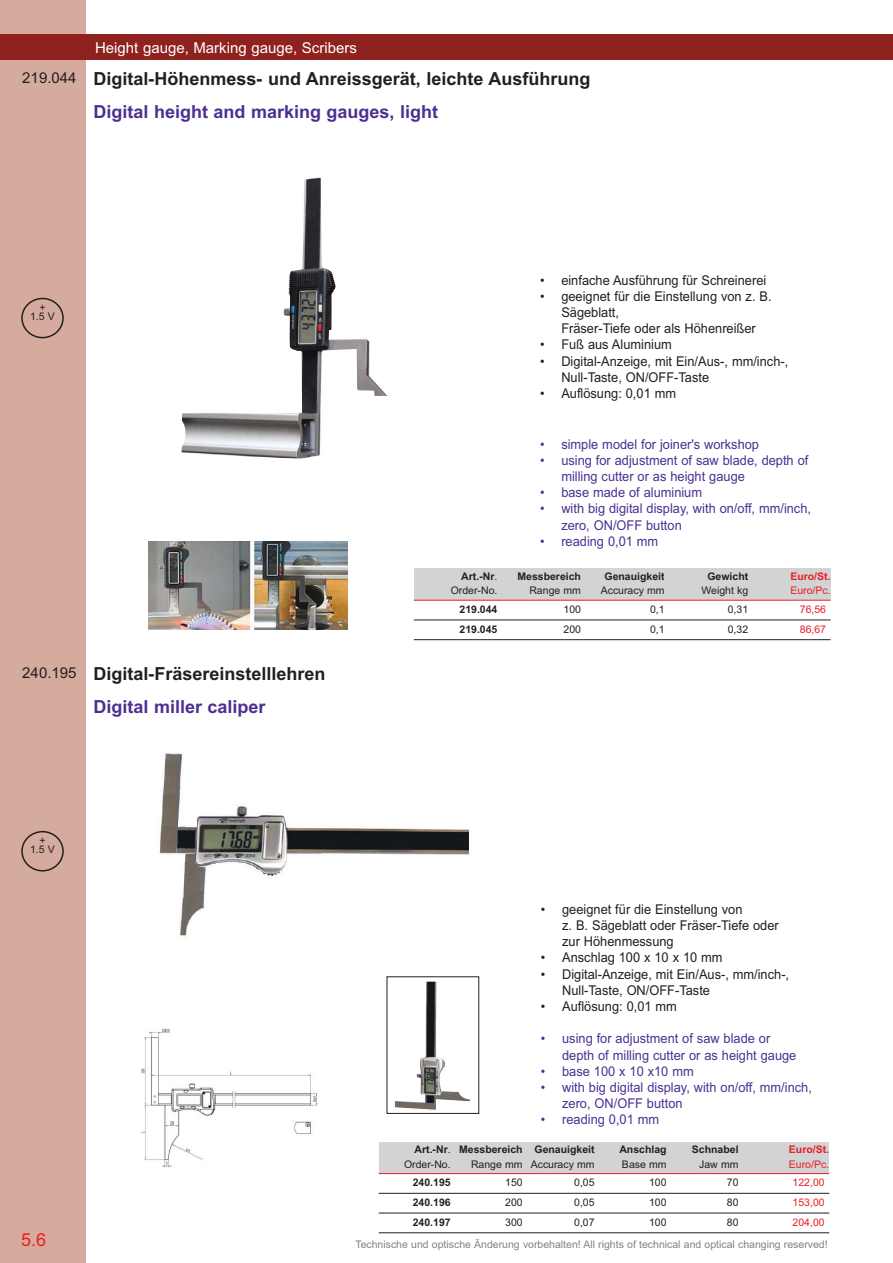
<style>
.page{position:relative;width:893px;height:1263px;background:#fff}
.page>*{position:absolute;margin:0;border:0;box-sizing:border-box;transform-origin:0 0}
.t1{font:700 18px "Arial";color:#231f20}
.t2{font:700 18px "Arial";color:#4b3092}
.t3{font:18px "Arial";color:#ed1c24}
.t4{font:15px "Arial";color:#fff}
.t5{font:15px "Arial";color:#231f20}
.t6{font:13.5px/16.2px "Arial";color:#231f20;scale:.95 1}
.t7{font:13.5px/16.2px "Arial";color:#4b3092;scale:.95 1}
.t8{font:10.5px/15px "Arial";color:#231f20;text-align:right}
.t9{font:700 10.5px "Arial";color:#231f20}
.t10{font:10.5px "Arial";color:#808285}
.t11{font:10.5px "Arial";color:#ed1c24}
.t12{font:700 10.5px "Arial";color:#ed1c24}
.s1{font-weight:700}
</style>
<div class="page">
<div style="left:0;top:0;width:85px;height:1263px;background:#d4ab9d"></div>
<div style="left:0;top:34px;width:892px;height:26px;background:#8f221f"></div>
<img style="left:181px;top:177px;width:207px;height:282px">
<div style="left:414px;top:568px;width:83px;height:32px;background:#d1d3d4"></div>
<div style="left:497px;top:568px;width:84px;height:32px;background:#d1d3d4"></div>
<div style="left:581px;top:568px;width:83px;height:32px;background:#d1d3d4"></div>
<div style="left:664px;top:568px;width:84px;height:32px;background:#d1d3d4"></div>
<div style="left:748px;top:568px;width:82px;height:32px;background:#d1d3d4"></div>
<hr style="left:414px;top:600px;width:416px;height:1px;background:#ed1c24">
<hr style="left:414px;top:620px;width:416px;height:1px;background:#231f20">
<hr style="left:414px;top:639px;width:416px;height:1px;background:#231f20">
<img style="left:149px;top:541px;width:198px;height:88px">
<img style="left:158px;top:753px;width:312px;height:183px">
<img style="left:395px;top:982px;width:75px;height:128px">
<div style="left:379px;top:1142px;width:71px;height:32px;background:#d1d3d4"></div>
<div style="left:450px;top:1142px;width:72px;height:32px;background:#d1d3d4"></div>
<div style="left:522px;top:1142px;width:72px;height:32px;background:#d1d3d4"></div>
<div style="left:594px;top:1142px;width:72px;height:32px;background:#d1d3d4"></div>
<div style="left:666px;top:1142px;width:72px;height:32px;background:#d1d3d4"></div>
<div style="left:738px;top:1142px;width:91px;height:32px;background:#d1d3d4"></div>
<hr style="left:379px;top:1173px;width:450px;height:1px;background:#ed1c24">
<hr style="left:379px;top:1193px;width:450px;height:1px;background:#231f20">
<hr style="left:379px;top:1213px;width:450px;height:1px;background:#231f20">
<hr style="left:379px;top:1233px;width:450px;height:1px;background:#231f20">
<img style="left:141px;top:1028px;width:177px;height:139px">
<svg style="left:21px;top:831px;width:43px;height:41px"></svg>
<svg style="left:21px;top:298px;width:43px;height:40px"></svg>
<p class="t5" style="left:22px;top:72px;width:56px">219.044</p>
<p class="t4" style="left:95px;top:43px;width:263px">Height gauge, Marking gauge, Scribers</p>
<h1 class="t1" style="left:94px;top:72px;width:498px">Digital-Höhenmess- und Anreissgerät, leichte Ausführung</h1>
<h1 class="t2" style="left:94px;top:105px;width:346px">Digital height and marking gauges, light</h1>
<p class="t8" style="left:30px;top:304px;width:26px;line-height:9px;text-align:center">+<br>1.5 V</p>
<p class="t5" style="left:22px;top:667px;width:56px">240.195</p>
<h1 class="t1" style="left:94px;top:667px;width:233px">Digital-Fräsereinstelllehren</h1>
<h1 class="t2" style="left:94px;top:700px;width:173px">Digital miller caliper</h1>
<p class="t8" style="left:30px;top:837px;width:26px;line-height:9px;text-align:center">+<br>1.5 V</p>
<p class="t6" style="left:540px;top:273px;width:240px">• einfache Ausführung für Schreinerei</p>
<p class="t6" style="left:561px;top:289px;width:223px;text-indent:-21px">• geeignet für die Einstellung von z. B.<br>Sägeblatt,<br>Fräser-Tiefe oder als Höhenreißer</p>
<p class="t6" style="left:540px;top:338px;width:140px">• Fuß aus Aluminium</p>
<p class="t6" style="left:561px;top:354px;width:240px;text-indent:-21px">• Digital-Anzeige, mit Ein/Aus-, mm/inch-,<br>Null-Taste, ON/OFF-Taste</p>
<p class="t6" style="left:540px;top:386px;width:145px">• Auflösung: 0,01 mm</p>
<p class="t7" style="left:540px;top:437px;width:232px">• simple model for joiner's workshop</p>
<p class="t7" style="left:561px;top:453px;width:261px;text-indent:-21px">• using for adjustment of saw blade, depth of milling cutter or as height gauge</p>
<p class="t7" style="left:540px;top:486px;width:172px">• base made of aluminium</p>
<p class="t7" style="left:561px;top:502px;width:264px;text-indent:-21px">• with big digital display, with on/off, mm/inch, zero, ON/OFF button</p>
<p class="t7" style="left:540px;top:534px;width:126px">• reading 0,01 mm</p>
<p class="t8" style="left:451px;top:569px;width:48px"><span class="s1">Art.-Nr</span>.<br>Order-No.</p>
<p class="t9" style="left:517px;top:572px;width:65px">Messbereich</p>
<p class="t8" style="left:529px;top:584px;width:53px">Range mm</p>
<p class="t9" style="left:604px;top:572px;width:62px">Genauigkeit</p>
<p class="t8" style="left:600px;top:584px;width:65px">Accuracy mm</p>
<p class="t9" style="left:707px;top:572px;width:42px">Gewicht</p>
<p class="t8" style="left:701px;top:584px;width:48px">Weight kg</p>
<p class="t12" style="left:790px;top:572px;width:42px">Euro/St.</p>
<p class="t11" style="left:790px;top:587px;width:42px">Euro/Pc.</p>
<p class="t9" style="left:459px;top:605px;width:39px">219.044</p>
<p class="t8" style="left:563px;top:603px;width:19px">100</p>
<p class="t8" style="left:650px;top:603px;width:16px">0,1</p>
<p class="t8" style="left:727px;top:603px;width:22px">0,31</p>
<p class="t11" style="left:799px;top:605px;width:28px">76,56</p>
<p class="t9" style="left:459px;top:625px;width:39px">219.045</p>
<p class="t8" style="left:563px;top:622px;width:19px">200</p>
<p class="t8" style="left:650px;top:622px;width:16px">0,1</p>
<p class="t8" style="left:727px;top:622px;width:22px">0,32</p>
<p class="t11" style="left:799px;top:625px;width:28px">86,67</p>
<p class="t8" style="left:404px;top:1143px;width:48px"><span class="s1">Art.-Nr</span>.<br>Order-No.</p>
<p class="t9" style="left:459px;top:1145px;width:65px">Messbereich</p>
<p class="t8" style="left:471px;top:1158px;width:53px">Range mm</p>
<p class="t6" style="left:562px;top:902px;width:229px;text-indent:-21px">• geeignet für die Einstellung von<br>z. B. Sägeblatt oder Fräser-Tiefe oder zur Höhenmessung</p>
<p class="t6" style="left:541px;top:951px;width:193px">• Anschlag 100 x 10 x 10 mm</p>
<p class="t6" style="left:562px;top:967px;width:240px;text-indent:-21px">• Digital-Anzeige, mit Ein/Aus-, mm/inch-,<br>Null-Taste, ON/OFF-Taste</p>
<p class="t6" style="left:541px;top:1000px;width:145px">• Auflösung: 0,01 mm</p>
<p class="t7" style="left:562px;top:1032px;width:248px;text-indent:-21px">• using for adjustment of saw blade or depth of milling cutter or as height gauge</p>
<p class="t7" style="left:541px;top:1064px;width:162px">• base 100 x 10 x10 mm</p>
<p class="t7" style="left:562px;top:1081px;width:264px;text-indent:-21px">• with big digital display, with on/off, mm/inch, zero, ON/OFF button</p>
<p class="t7" style="left:541px;top:1113px;width:126px">• reading 0,01 mm</p>
<p class="t9" style="left:534px;top:1145px;width:62px">Genauigkeit</p>
<p class="t8" style="left:530px;top:1158px;width:65px">Accuracy mm</p>
<p class="t9" style="left:619px;top:1145px;width:49px">Anschlag</p>
<p class="t8" style="left:622px;top:1158px;width:46px">Base mm</p>
<p class="t9" style="left:692px;top:1145px;width:48px">Schnabel</p>
<p class="t8" style="left:699px;top:1158px;width:41px">Jaw mm</p>
<p class="t12" style="left:789px;top:1145px;width:42px">Euro/St.</p>
<p class="t11" style="left:789px;top:1160px;width:42px">Euro/Pc.</p>
<p class="t9" style="left:413px;top:1179px;width:39px">240.195</p>
<p class="t8" style="left:505px;top:1176px;width:19px">150</p>
<p class="t8" style="left:574px;top:1176px;width:22px">0,05</p>
<p class="t8" style="left:649px;top:1176px;width:19px">100</p>
<p class="t8" style="left:727px;top:1176px;width:13px">70</p>
<p class="t11" style="left:792px;top:1179px;width:34px">122,00</p>
<p class="t9" style="left:413px;top:1198px;width:39px">240.196</p>
<p class="t8" style="left:505px;top:1196px;width:19px">200</p>
<p class="t8" style="left:574px;top:1196px;width:22px">0,05</p>
<p class="t8" style="left:649px;top:1196px;width:19px">100</p>
<p class="t8" style="left:727px;top:1196px;width:13px">80</p>
<p class="t11" style="left:792px;top:1198px;width:34px">153,00</p>
<p class="t9" style="left:413px;top:1218px;width:39px">240.197</p>
<p class="t8" style="left:505px;top:1215px;width:19px">300</p>
<p class="t8" style="left:574px;top:1215px;width:22px">0,07</p>
<p class="t8" style="left:649px;top:1215px;width:19px">100</p>
<p class="t8" style="left:727px;top:1215px;width:13px">80</p>
<p class="t11" style="left:792px;top:1218px;width:34px">204,00</p>
<h1 class="t3" style="left:21px;top:1233px;width:27px">5.6</h1>
<p class="t10" style="left:355px;top:1240px;width:474px">Technische und optische Änderung vorbehalten! All rights of technical and optical changing reserved!</p>
</div>
